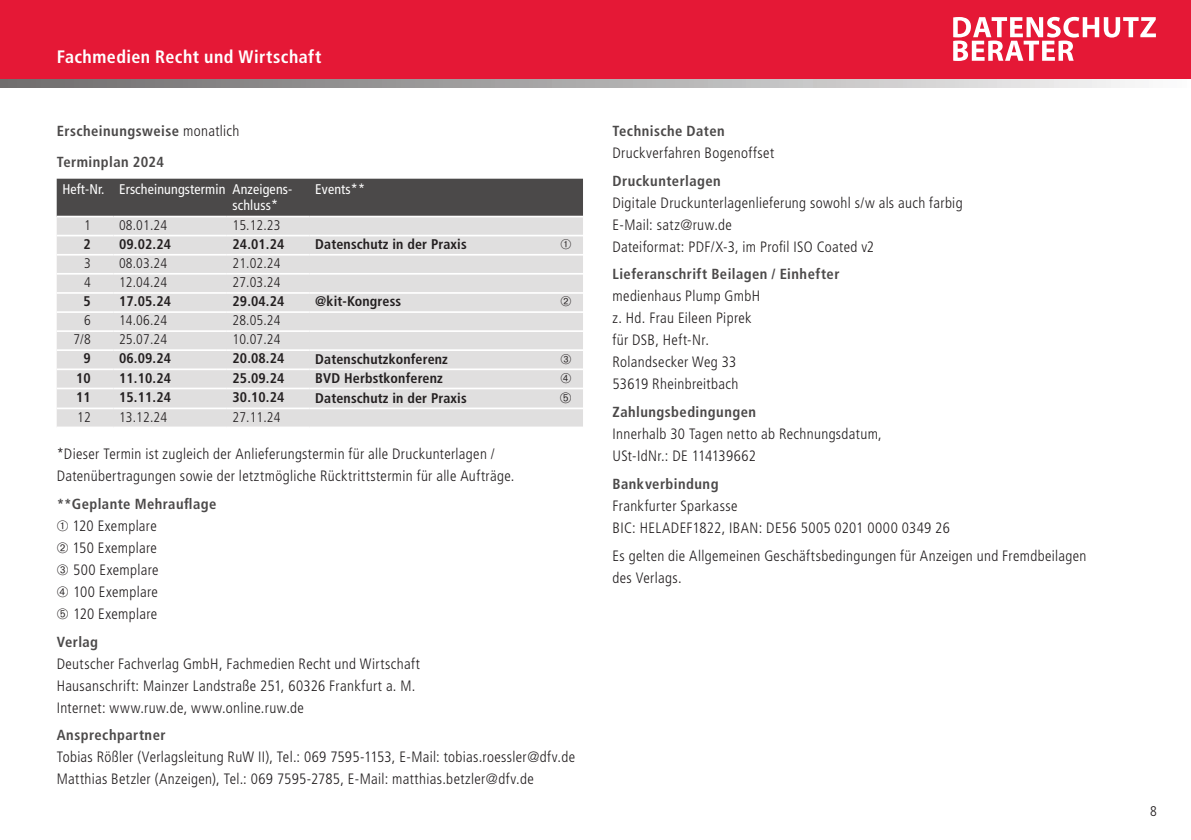
<style>
.page{position:relative;width:1191px;height:840px;background:#fff}
.page>*{position:absolute;margin:0;border:0;box-sizing:border-box;transform-origin:0 0}
.t1{font:700 condensed 18px "Frutiger LT Std";letter-spacing:.025em;color:#fff}
.t2{font:300 condensed 15px/22px "Frutiger LT Std";letter-spacing:.02em;color:#231f20}
.t3{font:700 condensed 14.6px/31.2px "Frutiger LT Std";letter-spacing:.03em;color:#4b4949}
.t4{font:300 condensed 14px "Frutiger LT Std";letter-spacing:.01em;color:#231f20}
.t5{font:700 condensed 14px "Frutiger LT Std";letter-spacing:.01em;color:#231f20}
.t6{font:700 condensed 14px "Frutiger";letter-spacing:.01em;color:#231f20}
.t7{font:condensed 14px/16px "Frutiger LT Std";letter-spacing:.01em;color:#fff}
.s1{font-weight:300;font-size:15px;color:#231f20}
</style>
<div class="page">
<div style="left:57px;top:178px;width:526px;height:37px;background:#4b4949"></div>
<div style="left:57px;top:217px;width:526px;height:209px;background:#e0dfdf"></div>
<hr style="left:57px;top:234px;width:56px;height:2px;background:#fff">
<hr style="left:113px;top:234px;width:114px;height:2px;background:#fff">
<hr style="left:227px;top:234px;width:83px;height:2px;background:#fff">
<hr style="left:310px;top:234px;width:273px;height:2px;background:#fff">
<hr style="left:57px;top:254px;width:56px;height:1px;background:#fff">
<hr style="left:113px;top:254px;width:114px;height:1px;background:#fff">
<hr style="left:227px;top:254px;width:83px;height:1px;background:#fff">
<hr style="left:310px;top:254px;width:273px;height:1px;background:#fff">
<hr style="left:57px;top:273px;width:56px;height:1px;background:#fff">
<hr style="left:113px;top:273px;width:114px;height:1px;background:#fff">
<hr style="left:227px;top:273px;width:83px;height:1px;background:#fff">
<hr style="left:310px;top:273px;width:273px;height:1px;background:#fff">
<hr style="left:57px;top:292px;width:56px;height:1px;background:#fff">
<hr style="left:113px;top:292px;width:114px;height:1px;background:#fff">
<hr style="left:227px;top:292px;width:83px;height:1px;background:#fff">
<hr style="left:310px;top:292px;width:273px;height:1px;background:#fff">
<hr style="left:57px;top:311px;width:56px;height:2px;background:#fff">
<hr style="left:113px;top:311px;width:114px;height:2px;background:#fff">
<hr style="left:227px;top:311px;width:83px;height:2px;background:#fff">
<hr style="left:310px;top:311px;width:273px;height:2px;background:#fff">
<hr style="left:57px;top:330px;width:56px;height:2px;background:#fff">
<hr style="left:113px;top:330px;width:114px;height:2px;background:#fff">
<hr style="left:227px;top:330px;width:83px;height:2px;background:#fff">
<hr style="left:310px;top:330px;width:273px;height:2px;background:#fff">
<hr style="left:57px;top:349px;width:56px;height:2px;background:#fff">
<hr style="left:113px;top:349px;width:114px;height:2px;background:#fff">
<hr style="left:227px;top:349px;width:83px;height:2px;background:#fff">
<hr style="left:310px;top:349px;width:273px;height:2px;background:#fff">
<hr style="left:57px;top:368px;width:56px;height:2px;background:#fff">
<hr style="left:113px;top:368px;width:114px;height:2px;background:#fff">
<hr style="left:227px;top:368px;width:83px;height:2px;background:#fff">
<hr style="left:310px;top:368px;width:273px;height:2px;background:#fff">
<hr style="left:57px;top:387px;width:56px;height:2px;background:#fff">
<hr style="left:113px;top:387px;width:114px;height:2px;background:#fff">
<hr style="left:227px;top:387px;width:83px;height:2px;background:#fff">
<hr style="left:310px;top:387px;width:273px;height:2px;background:#fff">
<hr style="left:57px;top:407px;width:56px;height:2px;background:#fff">
<hr style="left:113px;top:407px;width:114px;height:2px;background:#fff">
<hr style="left:227px;top:407px;width:83px;height:2px;background:#fff">
<hr style="left:310px;top:407px;width:273px;height:2px;background:#fff">
<div style="left:0;top:0;width:1191px;height:79px;background:#e51836"></div>
<svg style="left:0;top:79px;width:1125px;height:9px;background:#acabab"></svg>
<svg style="left:953px;top:17px;width:203px;height:44px"></svg>
<svg style="left:561px;top:239px;width:10px;height:10px"></svg>
<svg style="left:561px;top:296px;width:10px;height:10px"></svg>
<svg style="left:561px;top:353px;width:10px;height:10px"></svg>
<svg style="left:561px;top:372px;width:10px;height:11px"></svg>
<svg style="left:560px;top:392px;width:11px;height:10px"></svg>
<p class="t1" style="left:57px;top:46px;width:266px">Fachmedien Recht und Wirtschaft</p>
<p class="t3" style="left:57px;top:115px;width:184px">Erscheinungsweise <span class="s1">monatlich<br></span>Terminplan 2024</p>
<p class="t7" style="left:232px;top:181px;width:61px;text-indent:-170px">Heft-Nr. Erscheinungstermin Anzeigens&shy;schluss*</p>
<p class="t7" style="left:315px;top:181px;width:51px">Events**</p>
<p class="t4" style="left:84px;top:217px;width:8px">1</p>
<p class="t4" style="left:119px;top:217px;width:50px">08.01.24</p>
<p class="t4" style="left:232px;top:217px;width:50px">15.12.23</p>
<p class="t5" style="left:83px;top:236px;width:9px">2</p>
<p class="t5" style="left:119px;top:236px;width:53px">09.02.24</p>
<p class="t5" style="left:232px;top:236px;width:53px">24.01.24</p>
<p class="t6" style="left:315px;top:236px;width:153px">Datenschutz in der Praxis</p>
<p class="t4" style="left:84px;top:255px;width:8px">3</p>
<p class="t4" style="left:119px;top:255px;width:50px">08.03.24</p>
<p class="t4" style="left:232px;top:255px;width:50px">21.02.24</p>
<p class="t4" style="left:84px;top:274px;width:8px">4</p>
<p class="t4" style="left:119px;top:274px;width:50px">12.04.24</p>
<p class="t4" style="left:232px;top:274px;width:50px">27.03.24</p>
<p class="t5" style="left:83px;top:293px;width:9px">5</p>
<p class="t5" style="left:119px;top:293px;width:53px">17.05.24</p>
<p class="t5" style="left:232px;top:293px;width:53px">29.04.24</p>
<p class="t5" style="left:315px;top:293px;width:87px">@kit-Kongress</p>
<p class="t4" style="left:84px;top:312px;width:8px">6</p>
<p class="t4" style="left:119px;top:312px;width:50px">14.06.24</p>
<p class="t4" style="left:232px;top:312px;width:50px">28.05.24</p>
<p class="t4" style="left:73px;top:331px;width:19px">7/8</p>
<p class="t4" style="left:119px;top:331px;width:50px">25.07.24</p>
<p class="t4" style="left:232px;top:331px;width:50px">10.07.24</p>
<p class="t5" style="left:83px;top:350px;width:9px">9</p>
<p class="t5" style="left:119px;top:350px;width:53px">06.09.24</p>
<p class="t5" style="left:232px;top:350px;width:53px">20.08.24</p>
<p class="t6" style="left:315px;top:350px;width:134px">Datenschutzkonferenz</p>
<p class="t5" style="left:76px;top:369px;width:16px">10</p>
<p class="t5" style="left:119px;top:369px;width:53px">11.10.24</p>
<p class="t5" style="left:232px;top:369px;width:53px">25.09.24</p>
<p class="t6" style="left:315px;top:369px;width:129px">BVD Herbstkonferenz</p>
<p class="t5" style="left:76px;top:388px;width:16px">11</p>
<p class="t5" style="left:119px;top:388px;width:53px">15.11.24</p>
<p class="t5" style="left:232px;top:388px;width:53px">30.10.24</p>
<p class="t6" style="left:315px;top:389px;width:153px">Datenschutz in der Praxis</p>
<p class="t4" style="left:77px;top:409px;width:15px">12</p>
<p class="t4" style="left:119px;top:409px;width:50px">13.12.24</p>
<p class="t4" style="left:232px;top:409px;width:50px">27.11.24</p>
<p class="t2" style="left:57px;top:443px;width:459px">*Dieser Termin ist zugleich der Anlieferungstermin für alle Druckunterlagen /<br>Datenübertragungen sowie der letztmögliche Rücktrittstermin für alle Aufträge.</p>
<p class="t3" style="left:57px;top:488px;width:161px">**Geplante Mehrauflage</p>
<p class="t2" style="left:57px;top:514px;width:103px">➀ 120 Exemplare<br>➁ 150 Exemplare<br>➂ 500 Exemplare<br>➃ 100 Exemplare<br>➄ 120 Exemplare</p>
<p class="t3" style="left:57px;top:625px;width:43px">Verlag</p>
<p class="t2" style="left:57px;top:652px;width:365px">Deutscher Fachverlag GmbH, Fachmedien Recht und Wirtschaft<br>Hausanschrift: Mainzer Landstraße 251, 60326 Frankfurt a. M.<br>Internet: www.ruw.de, www.online.ruw.de</p>
<p class="t3" style="left:57px;top:719px;width:110px">Ansprechpartner</p>
<p class="t2" style="left:57px;top:746px;width:520px">Tobias Rößler (Verlagsleitung RuW II), Tel.: 069 7595-1153, E-Mail: tobias.roessler@dfv.de<br>Matthias Betzler (Anzeigen), Tel.: 069 7595-2785, E-Mail: matthias.betzler@dfv.de</p>
<p class="t3" style="left:612px;top:115px;width:114px">Technische Daten</p>
<p class="t2" style="left:612px;top:142px;width:163px">Druckverfahren Bogenoffset</p>
<p class="t3" style="left:612px;top:165px;width:110px">Druckunterlagen</p>
<p class="t2" style="left:612px;top:191px;width:351px">Digitale Druckunterlagenlieferung sowohl s/w als auch farbig<br>E-Mail: satz@ruw.de<br>Dateiformat: PDF/X-3, im Profil ISO Coated v2</p>
<p class="t3" style="left:612px;top:258px;width:228px">Lieferanschrift Beilagen / Einhefter</p>
<p class="t2" style="left:612px;top:285px;width:149px">medienhaus Plump GmbH z. Hd. Frau Eileen Piprek für DSB, Heft-Nr.<br>Rolandsecker Weg 33<br>53619 Rheinbreitbach</p>
<p class="t3" style="left:612px;top:396px;width:145px">Zahlungsbedingungen</p>
<p class="t2" style="left:612px;top:423px;width:271px">Innerhalb 30 Tagen netto ab Rechnungsdatum,<br>USt-IdNr.: DE 114139662</p>
<p class="t3" style="left:612px;top:468px;width:107px">Bankverbindung</p>
<p class="t2" style="left:612px;top:494px;width:339px">Frankfurter Sparkasse<br>BIC: HELADEF1822, IBAN: DE56 5005 0201 0000 0349 26</p>
<p class="t2" style="left:612px;top:544px;width:475px">Es gelten die Allgemeinen Geschäftsbedingungen für Anzeigen und Fremdbeilagen des Verlags.</p>
<p class="t4" style="left:1150px;top:803px;width:8px">8</p>
</div>
